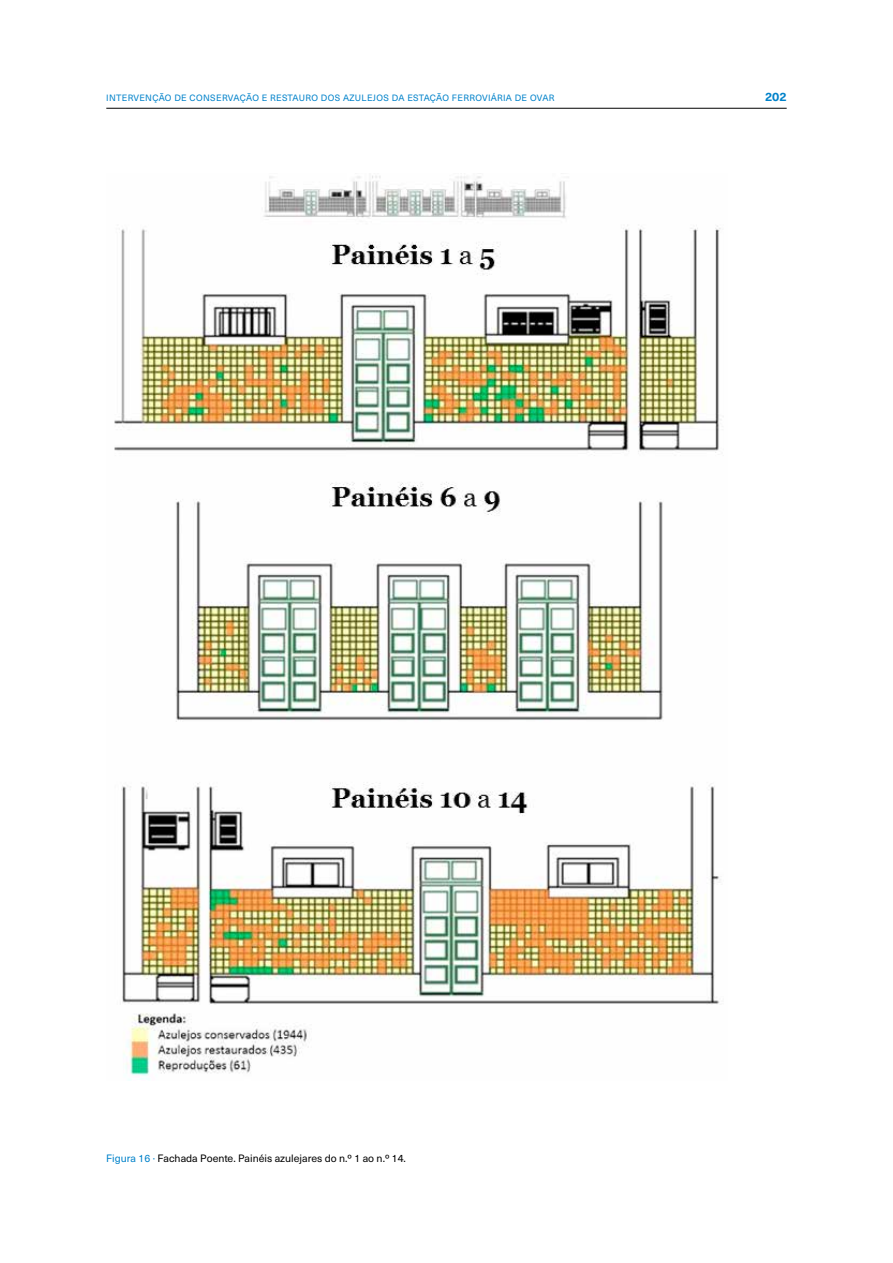
<style>
.page{position:relative;width:893px;height:1263px;background:#fff}
.page>*{position:absolute;margin:0;border:0;box-sizing:border-box;transform-origin:0 0}
.t1{font:700 12px "Neue Haas Unica Pro";color:#0082ca}
.t2{font:10.5px "Neue Haas Unica Pro";color:#000}
.t3{font:9px "Neue Haas Unica Pro";letter-spacing:.025em;color:#0082ca}
.s1{color:#0082ca}
</style>
<div class="page">
<hr style="left:106px;top:108px;width:681px;height:1px;background:#000">
<img style="left:114px;top:175px;width:607px;height:905px">
<p class="t3" style="left:106px;top:92px;width:450px">INTERVENÇÃO DE CONSERVAÇÃO E RESTAURO DOS AZULEJOS DA ESTAÇÃO FERROVIÁRIA DE OVAR</p>
<h1 class="t1" style="left:765px;top:89px;width:23px">202</h1>
<p class="t2" style="left:106px;top:1152px;width:301px"><span class="s1">Figura 16 ·</span> Fachada Poente. Painéis azulejares do n.º 1 ao n.º 14.</p>
</div>
